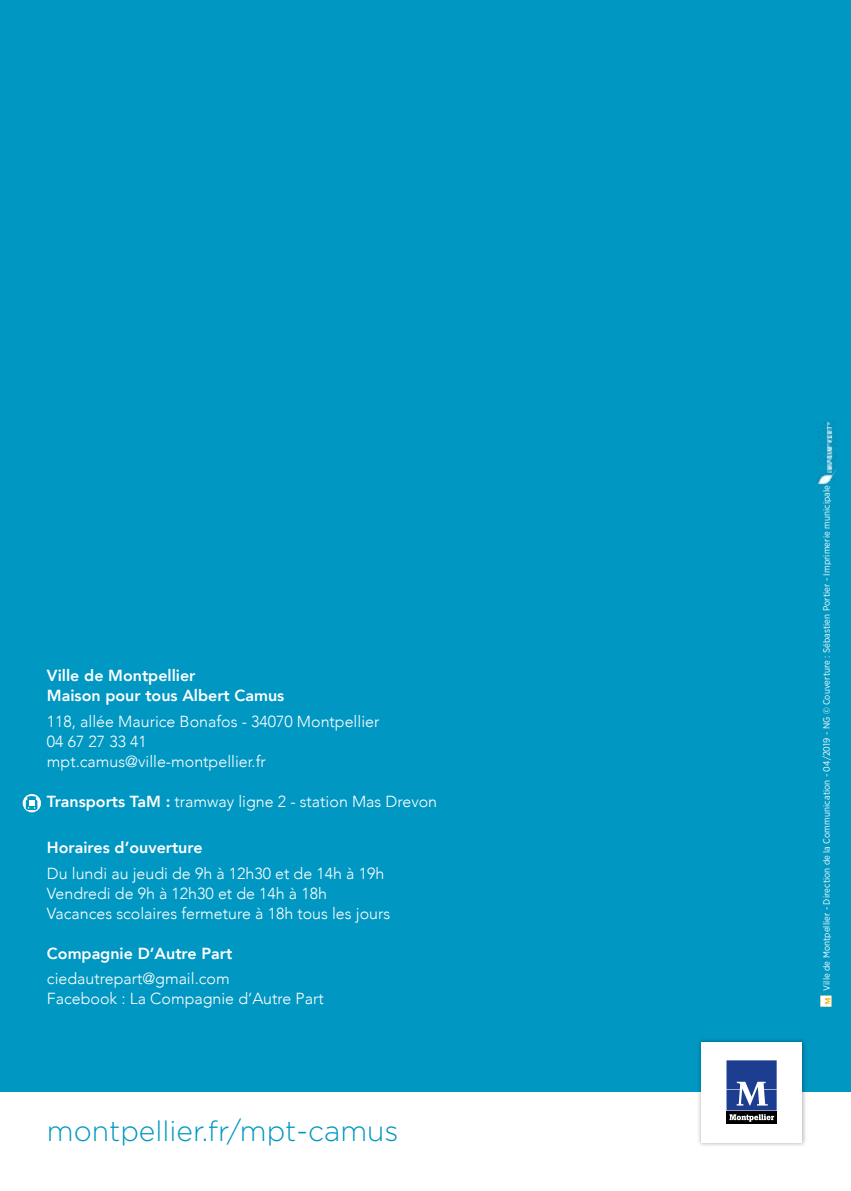
<style>
.page{position:relative;width:851px;height:1191px;background:#fff}
.page>*{position:absolute;margin:0;border:0;box-sizing:border-box;transform-origin:0 0}
.t1{font:300 28.2px "Gotham";color:#0097c2}
.t2{font:300 16px/20px "Avenir";color:#fff}
.t3{font:800 16px/20px "Avenir";color:#fff}
.t4{font:9.2px "Gotham Narrow";letter-spacing:.01em;color:#fff}
.s1{font-weight:800}
</style>
<div class="page">
<div style="left:0;top:0;width:850px;height:1091px;background:#0097c2"></div>
<img style="left:695px;top:1039px;width:112px;height:107px">
<svg style="left:701px;top:1041px;width:100px;height:101px"></svg>
<svg style="left:820px;top:995px;width:11px;height:11px"></svg>
<img style="left:816px;top:422px;width:20px;height:63px">
<svg style="left:23px;top:794px;width:18px;height:18px"></svg>
<svg style="left:26px;top:796px;width:11px;height:17px"></svg>
<p class="t3" style="left:47px;top:666px;width:239px">Ville de Montpellier<br>Maison pour tous Albert Camus</p>
<p class="t2" style="left:47px;top:711px;width:334px">118, allée Maurice Bonafos - 34070 Montpellier<br>04 67 27 33 41<br>mpt.camus@ville-montpellier.fr</p>
<p class="t2" style="left:47px;top:791px;width:391px"><span class="s1">Transports TaM :</span> tramway ligne 2 - station Mas Drevon</p>
<p class="t3" style="left:47px;top:837px;width:157px">Horaires d’ouverture</p>
<p class="t2" style="left:47px;top:863px;width:345px">Du lundi au jeudi de 9h à 12h30 et de 14h à 19h<br>Vendredi de 9h à 12h30 et de 14h à 18h<br>Vacances scolaires fermeture à 18h tous les jours</p>
<p class="t3" style="left:47px;top:943px;width:187px">Compagnie D’Autre Part</p>
<p class="t2" style="left:47px;top:968px;width:278px">ciedautrepart@gmail.com<br>Facebook : La Compagnie d’Autre Part</p>
<h1 class="t1" style="left:47px;top:1113px;width:353px">montpellier.fr/mpt-camus</h1>
<p class="t4" style="left:820px;top:990px;width:507px;rotate:-90deg">Ville de Montpellier - Direction de la Communication - 04/2019 - NG © Couverture : Sébastien Portier - Imprimerie municipale</p>
</div>
